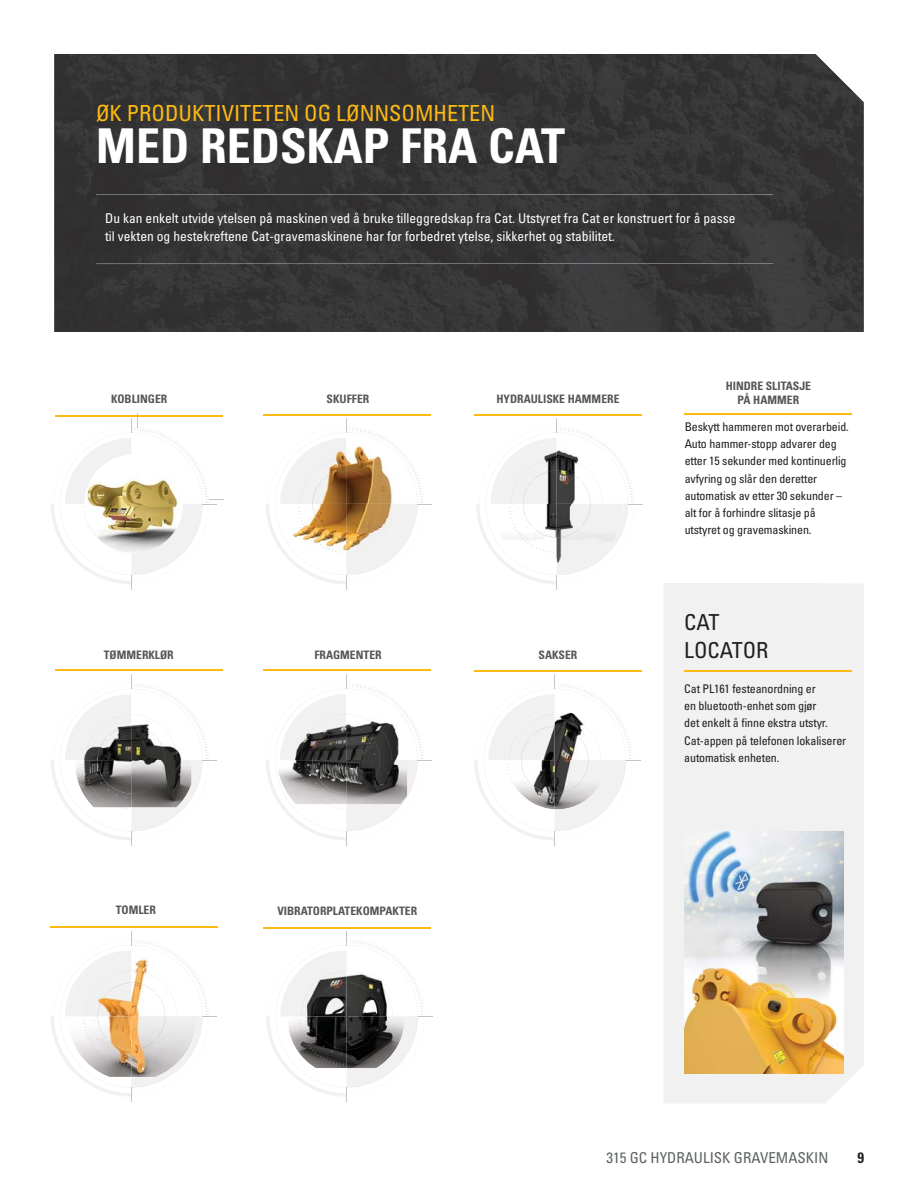
<style>
.page{position:relative;width:918px;height:1188px;background:#fff}
.page>*{position:absolute;margin:0;border:0;box-sizing:border-box;transform-origin:0 0}
.t1{font:48px "Univers LTCYR 67 Bold Cond";color:#fff}
.t2{font:condensed 22.2px "Univers LTCYR 57";color:#fdba12}
.t3{font:condensed 22.05px/27.6px "Univers LTCYR 57";color:#231f20}
.t4{font:condensed 15px "Univers LTCYR 57";color:#5d6263}
.t5{font:15px "Univers LTCYR 67 Bold Cond";color:#231f20}
.t6{font:condensed 13.5px/18px "Univers LTCYR 57";color:#fff}
.t7{font:condensed 12px/17.2px "Univers LTCYR 57";letter-spacing:-.01em;color:#231f20}
.t8{font:11.7px/13.5px "Univers LTCYR 67 Bold Cond";color:#545759;text-align:center}
</style>
<div class="page">
<div style="left:664px;top:583px;width:200px;height:520px;background:#f1f1f2"></div>
<img style="left:684px;top:831px;width:159px;height:242px">
<img style="left:54px;top:54px;width:810px;height:278px">
<hr style="left:96px;top:194px;width:677px;height:1px;background:#bcc1c5">
<hr style="left:96px;top:264px;width:677px;height:1px;background:#bcc1c5">
<hr style="left:51px;top:926px;width:167px;height:2px;background:#fdba12">
<hr style="left:684px;top:413px;width:168px;height:2px;background:#fdba12">
<hr style="left:55px;top:669px;width:168px;height:2px;background:#fdba12">
<hr style="left:264px;top:927px;width:167px;height:2px;background:#fdba12">
<svg style="left:266px;top:931px;width:166px;height:171px"></svg>
<img style="left:301px;top:971px;width:91px;height:45px">
<svg style="left:51px;top:931px;width:166px;height:171px"></svg>
<img style="left:86px;top:971px;width:91px;height:45px">
<hr style="left:264px;top:669px;width:167px;height:2px;background:#fdba12">
<svg style="left:266px;top:675px;width:166px;height:170px"></svg>
<img style="left:301px;top:715px;width:91px;height:45px">
<hr style="left:474px;top:670px;width:167px;height:2px;background:#fdba12">
<svg style="left:474px;top:675px;width:166px;height:170px"></svg>
<img style="left:509px;top:715px;width:91px;height:45px">
<svg style="left:51px;top:675px;width:166px;height:170px"></svg>
<img style="left:86px;top:715px;width:91px;height:45px">
<hr style="left:264px;top:414px;width:167px;height:2px;background:#fdba12">
<svg style="left:266px;top:419px;width:166px;height:170px"></svg>
<img style="left:301px;top:458px;width:91px;height:46px">
<hr style="left:474px;top:414px;width:167px;height:2px;background:#fdba12">
<svg style="left:476px;top:419px;width:166px;height:170px"></svg>
<img style="left:511px;top:458px;width:92px;height:46px">
<svg style="left:51px;top:414px;width:173px;height:175px"></svg>
<img style="left:84px;top:460px;width:99px;height:93px">
<hr style="left:684px;top:670px;width:168px;height:2px;background:#fdba12">
<h2 class="t2" style="left:96px;top:102px;width:401px">ØK PRODUKTIVITETEN OG LØNNSOMHETEN</h2>
<h1 class="t1" style="left:96px;top:123px;width:471px">MED REDSKAP FRA CAT</h1>
<p class="t6" style="left:105px;top:210px;width:632px">Du kan enkelt utvide ytelsen på maskinen ved å bruke tilleggredskap fra Cat. Utstyret fra Cat er konstruert for å passe til vekten og hestekreftene Cat-gravemaskinene har for forbedret ytelse, sikkerhet og stabilitet.</p>
<p class="t8" style="left:111px;top:393px;width:58px">KOBLINGER</p>
<p class="t8" style="left:327px;top:393px;width:44px">SKUFFER</p>
<p class="t8" style="left:496px;top:393px;width:125px">HYDRAULISKE HAMMERE</p>
<p class="t8" style="left:104px;top:649px;width:71px">TØMMERKLØR</p>
<p class="t8" style="left:116px;top:904px;width:42px">TOMLER</p>
<p class="t8" style="left:314px;top:649px;width:69px">FRAGMENTER</p>
<p class="t8" style="left:539px;top:649px;width:40px">SAKSER</p>
<p class="t8" style="left:277px;top:905px;width:141px">VIBRATORPLATEKOMPAKTER</p>
<p class="t8" style="left:726px;top:380px;width:87px">HINDRE SLITASJE<br>PÅ HAMMER</p>
<p class="t7" style="left:685px;top:419px;width:166px">Beskytt hammeren mot overarbeid.<br>Auto hammer-stopp advarer deg etter 15 sekunder med kontinuerlig avfyring og slår den deretter automatisk av etter 30 sekunder – alt for å forhindre slitasje på utstyret og gravemaskinen.</p>
<h3 class="t3" style="left:684px;top:610px;width:86px">CAT<br>LOCATOR</h3>
<p class="t7" style="left:684px;top:681px;width:164px">Cat PL161 festeanordning er<br>en bluetooth-enhet som gjør<br>det enkelt å finne ekstra utstyr.<br>Cat-appen på telefonen lokaliserer automatisk enheten.</p>
<p class="t4" style="left:606px;top:1150px;width:223px">315 GC HYDRAULISK GRAVEMASKIN</p>
<p class="t5" style="left:857px;top:1150px;width:8px">9</p>
</div>
